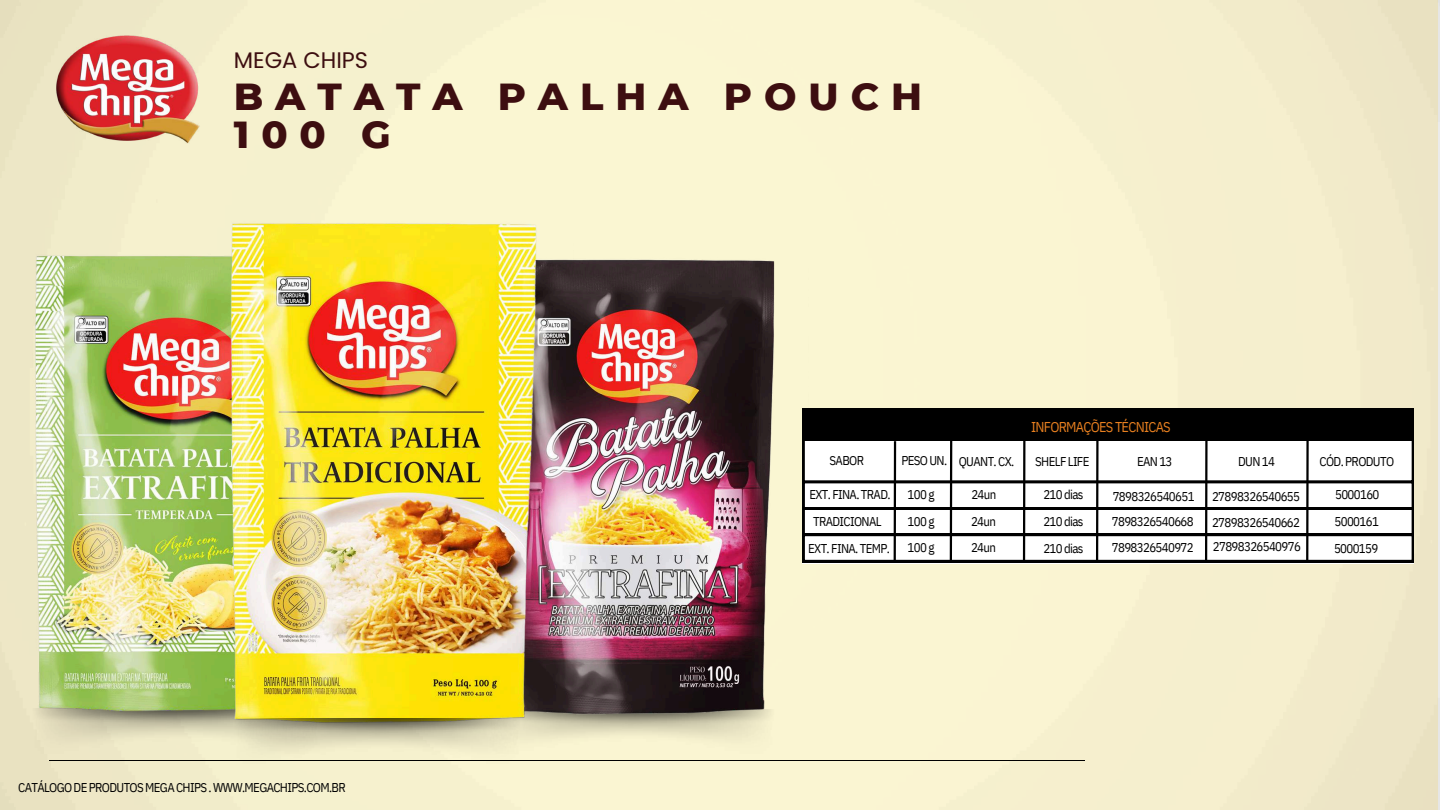
<style>
.page{position:relative;width:1440px;height:810px;background:#fff}
.page>*{position:absolute;margin:0;border:0;box-sizing:border-box;transform-origin:0 0}
.t1{font:800 38.4px/38.2px "Montserrat";letter-spacing:.31em;color:#3d0e10}
.t2{font:22.5px "Poppins";color:#3d0e10}
.t3{font:14.25px "IBM Plex Sans Cond";letter-spacing:-.05em;color:#e88020}
.t4{font:12.75px/26.4px "IBM Plex Sans Cond";letter-spacing:-.05em;color:#000}
</style>
<div class="page">
<img style="left:0;top:0;width:1437px;height:810px">
<img style="left:0;top:188px;width:133px;height:579px">
<hr style="left:49px;top:760px;width:1036px;height:1px;background:#000">
<img style="left:573px;top:191px;width:235px;height:580px">
<svg style="left:803px;top:409px;width:611px;height:156px"></svg>
<img style="left:133px;top:148px;width:440px;height:636px">
<img style="left:233px;top:718px;width:289px;height:47px">
<img style="left:49px;top:31px;width:158px;height:116px">
<h2 class="t2" style="left:234px;top:44px;width:136px">MEGA CHIPS</h2>
<h1 class="t1" style="left:234px;top:77px;width:690px">BATATA PALHA POUCH<br>100 G</h1>
<p class="t3" style="left:1031px;top:418px;width:141px">INFORMAÇÕES TÉCNICAS</p>
<p class="t4" style="left:18px;top:774px;width:329px">CATÁLOGO DE PRODUTOS MEGA CHIPS . WWW.MEGACHIPS.COM.BR</p>
<p class="t4" style="left:830px;top:447px;width:36px">SABOR</p>
<p class="t4" style="left:809px;top:481px;width:83px">EXT. FINA. TRAD.<br>TRADICIONAL</p>
<p class="t4" style="left:808px;top:535px;width:83px">EXT. FINA. TEMP.</p>
<p class="t4" style="left:901px;top:448px;width:114px">PESO UN. QUANT. CX.</p>
<p class="t4" style="left:1035px;top:448px;width:56px">SHELF LIFE</p>
<p class="t4" style="left:1137px;top:448px;width:37px">EAN 13</p>
<p class="t4" style="left:1238px;top:448px;width:38px">DUN 14</p>
<p class="t4" style="left:1320px;top:448px;width:76px">CÓD. PRODUTO</p>
<p class="t4" style="left:908px;top:481px;width:28px">100 g</p>
<p class="t4" style="left:1043px;top:481px;width:42px">210 dias</p>
<p class="t4" style="left:1335px;top:481px;width:46px">5000160</p>
<p class="t4" style="left:971px;top:481px;width:26px">24un</p>
<p class="t4" style="left:1113px;top:483px;width:83px">7898326540651</p>
<p class="t4" style="left:1212px;top:483px;width:90px">27898326540655</p>
<p class="t4" style="left:908px;top:508px;width:28px">100 g</p>
<p class="t4" style="left:971px;top:508px;width:26px">24un</p>
<p class="t4" style="left:1043px;top:508px;width:42px">210 dias</p>
<p class="t4" style="left:1112px;top:508px;width:83px">7898326540668</p>
<p class="t4" style="left:1212px;top:509px;width:90px">27898326540662</p>
<p class="t4" style="left:1335px;top:508px;width:46px">5000161</p>
<p class="t4" style="left:908px;top:534px;width:28px">100 g</p>
<p class="t4" style="left:971px;top:534px;width:26px">24un</p>
<p class="t4" style="left:1043px;top:535px;width:42px">210 dias</p>
<p class="t4" style="left:1112px;top:534px;width:83px">7898326540972</p>
<p class="t4" style="left:1213px;top:533px;width:90px">27898326540976</p>
<p class="t4" style="left:1334px;top:535px;width:46px">5000159</p>
</div>
